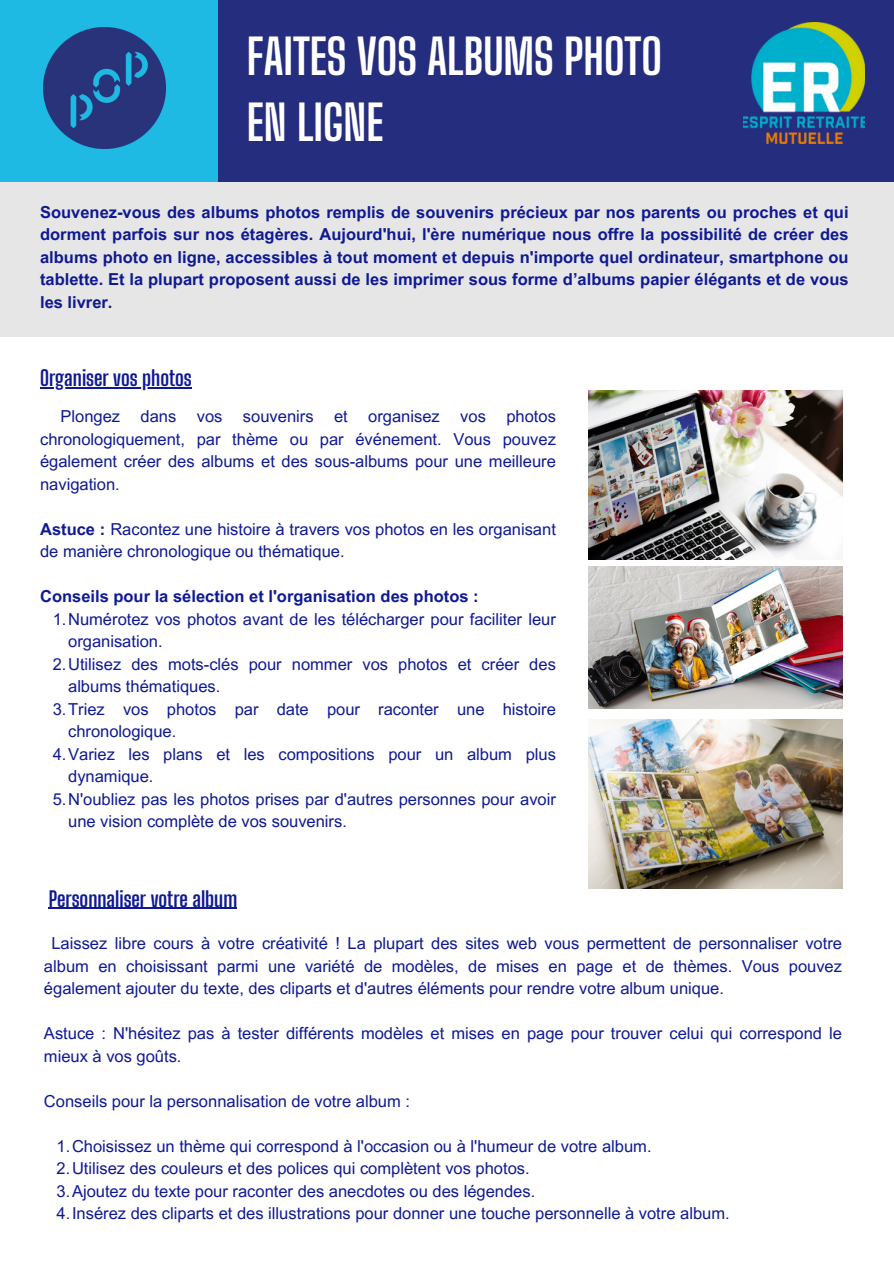
<style>
.page{position:relative;width:894px;height:1264px;background:#fff}
.page>*{position:absolute;margin:0;border:0;box-sizing:border-box;transform-origin:0 0}
.t1{font:700 48.15px/66.3px "Big Shoulders Display";color:#fff}
.t2{font:700 20.85px "Big Shoulders Display";color:#0e1993}
.t3{font:16.5px/22.5px "Arial MT Pro";color:#0e1993}
.t4{font:700 16.5px/22.5px "Arial MT Pro";color:#0e1993;text-align:justify}
.s1{font-weight:700}
</style>
<div class="page">
<div style="left:0;top:0;width:280px;height:182px;background:#1fbae3"></div>
<div style="left:218px;top:0;width:675px;height:182px;background:#252d7f"></div>
<img style="left:44px;top:27px;width:121px;height:121px">
<div style="left:0;top:182px;width:893px;height:154px;background:#e7e6e6"></div>
<img style="left:743px;top:23px;width:121px;height:120px">
<img style="left:588px;top:566px;width:254px;height:142px">
<img style="left:588px;top:391px;width:254px;height:168px">
<img style="left:588px;top:719px;width:254px;height:169px">
<hr style="left:40px;top:387px;width:152px;height:1px;background:#0e1993">
<hr style="left:49px;top:907px;width:188px;height:2px;background:#0e1993">
<p class="t1" style="left:247px;top:23px;width:416px">FAITES VOS ALBUMS PHOTO<br>EN LIGNE</p>
<p class="t4" style="left:40px;top:203px;width:809px">Souvenez-vous des albums photos remplis de souvenirs précieux par nos parents ou proches et qui dorment parfois sur nos étagères. Aujourd'hui, l'ère numérique nous offre la possibilité de créer des albums photo en ligne, accessibles à tout moment et depuis n'importe quel ordinateur, smartphone ou tablette. Et la plupart proposent aussi de les imprimer sous forme d’albums papier élégants et de vous les livrer.</p>
<h3 class="t2" style="left:40px;top:365px;width:153px">Organiser vos photos</h3>
<p class="t3" style="left:40px;top:407px;width:517px;text-align:justify;text-indent:20px">Plongez dans vos souvenirs et organisez vos photos chronologiquement, par thème ou par événement. Vous pouvez également créer des albums et des sous-albums pour une meilleure navigation.</p>
<p class="t3" style="left:40px;top:519px;width:517px"><span class="s1">Astuce :</span> Racontez une histoire à travers vos photos en les organisant de manière chronologique ou thématique.</p>
<p class="t4" style="left:40px;top:587px;width:440px">Conseils pour la sélection et l'organisation des photos :</p>
<p class="t3" style="left:68px;top:609px;width:489px;text-indent:-15px">1.Numérotez vos photos avant de les télécharger pour faciliter leur organisation.</p>
<p class="t3" style="left:68px;top:654px;width:489px;text-indent:-15px">2.Utilisez des mots-clés pour nommer vos photos et créer des albums thématiques.</p>
<h2 class="t3" style="left:68px;top:699px;width:489px;text-indent:-15px">3.Triez vos photos par date pour raconter une histoire chronologique.</h2>
<p class="t3" style="left:68px;top:744px;width:489px;text-indent:-15px">4.Variez les plans et les compositions pour un album plus dynamique.</p>
<p class="t3" style="left:68px;top:789px;width:489px;text-indent:-15px">5.N'oubliez pas les photos prises par d'autres personnes pour avoir une vision complète de vos souvenirs.</p>
<p class="t2" style="left:49px;top:886px;width:190px">Personnaliser votre album</p>
<p class="t3" style="left:44px;top:934px;width:799px;text-align:justify;text-indent:7px">Laissez libre cours à votre créativité ! La plupart des sites web vous permettent de personnaliser votre album en choisissant parmi une variété de modèles, de mises en page et de thèmes. Vous pouvez également ajouter du texte, des cliparts et d'autres éléments pour rendre votre album unique.</p>
<p class="t3" style="left:44px;top:1024px;width:799px">Astuce : N'hésitez pas à tester différents modèles et mises en page pour trouver celui qui correspond le mieux à vos goûts.</p>
<p class="t3" style="left:44px;top:1091px;width:367px">Conseils pour la personnalisation de votre album :</p>
<p class="t3" style="left:57px;top:1136px;width:596px">1.Choisissez un thème qui correspond à l'occasion ou à l'humeur de votre album.</p>
<p class="t3" style="left:57px;top:1159px;width:474px">2.Utilisez des couleurs et des polices qui complètent vos photos.</p>
<p class="t3" style="left:57px;top:1181px;width:480px">3.Ajoutez du texte pour raconter des anecdotes ou des légendes.</p>
<p class="t3" style="left:57px;top:1204px;width:674px">4.Insérez des cliparts et des illustrations pour donner une touche personnelle à votre album.</p>
</div>
